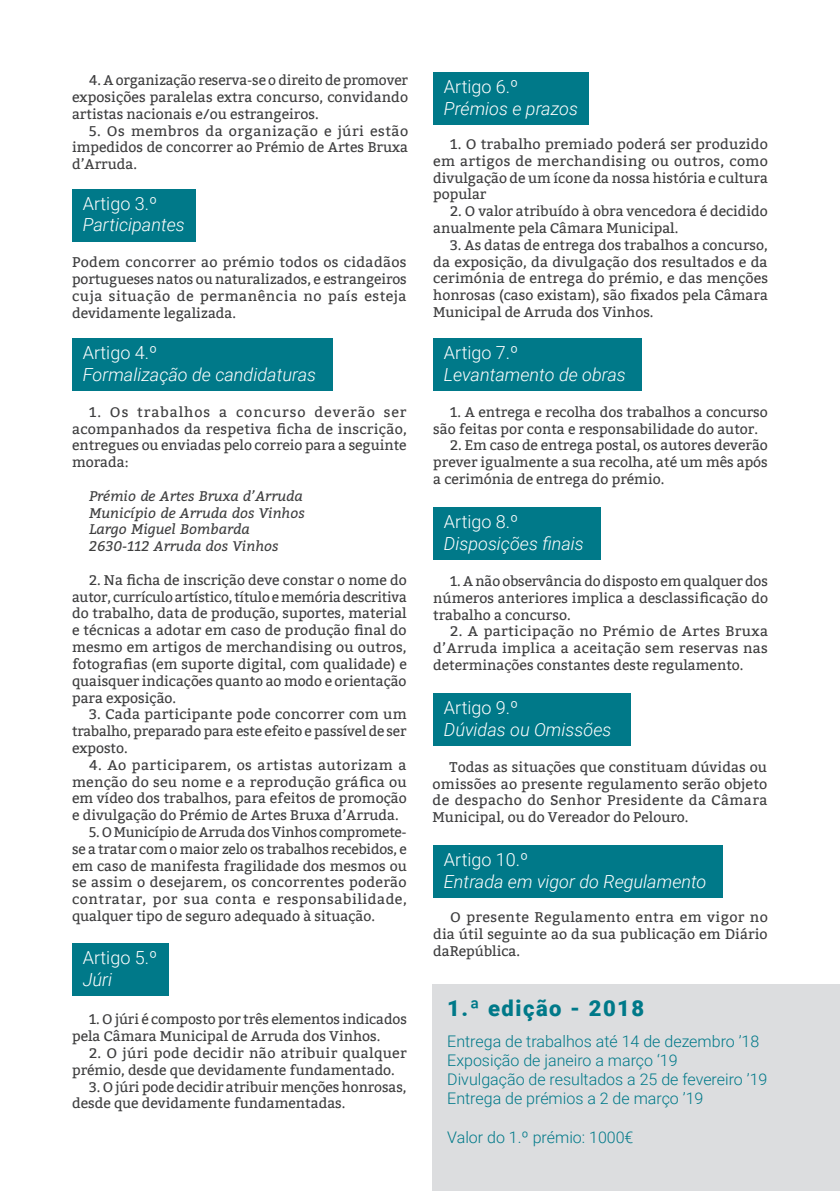
<style>
.page{position:relative;width:840px;height:1191px;background:#fff}
.page>*{position:absolute;margin:0;border:0;box-sizing:border-box;transform-origin:0 0}
.t1{font:900 22px "Roboto";letter-spacing:.07em;color:#007989}
.t2{font:italic 300 18px "Roboto";color:#fff}
.t3{font:300 18px "Roboto";color:#fff}
.t4{font:300 16px "Roboto";color:#007989}
.Estilo_de_parágrafo{font:14px/16.8px "Bitter";color:#3e3e3f;text-align:justify}
.Estilo_de_parágrafo-2{font:italic 14px "Bitter";color:#3e3e3f}
</style>
<div class="page">
<div style="left:433px;top:72px;width:155px;height:53px;background:#007989"></div>
<div style="left:433px;top:338px;width:208px;height:53px;background:#007989"></div>
<div style="left:433px;top:507px;width:167px;height:53px;background:#007989"></div>
<div style="left:433px;top:693px;width:197px;height:53px;background:#007989"></div>
<div style="left:433px;top:845px;width:289px;height:53px;background:#007989"></div>
<div style="left:72px;top:943px;width:96px;height:52px;background:#007989"></div>
<div style="left:432px;top:984px;width:407px;height:207px;background:#dcdddf"></div>
<div style="left:72px;top:338px;width:260px;height:53px;background:#007989"></div>
<div style="left:72px;top:189px;width:124px;height:53px;background:#007989"></div>
<p class="Estilo_de_parágrafo" style="left:72px;top:72px;width:337px;text-indent:17px">4. A organização reserva-se o direito de promover exposições paralelas extra concurso, convidando artistas nacionais e/ou estrangeiros.</p>
<p class="Estilo_de_parágrafo" style="left:72px;top:122px;width:337px;text-indent:17px">5. Os membros da organização e júri estão impedidos de concorrer ao Prémio de Artes Bruxa d’Arruda.</p>
<p class="t3" style="left:83px;top:191px;width:76px">Artigo 3.º</p>
<p class="t2" style="left:83px;top:212px;width:103px">Participantes</p>
<p class="Estilo_de_parágrafo" style="left:72px;top:254px;width:336px">Podem concorrer ao prémio todos os cidadãos portugueses natos ou naturalizados, e estrangeiros cuja situação de permanência no país esteja devidamente legalizada.</p>
<p class="t3" style="left:83px;top:340px;width:76px">Artigo 4.º</p>
<p class="t2" style="left:83px;top:362px;width:235px">Formalização de candidaturas</p>
<p class="Estilo_de_parágrafo" style="left:72px;top:404px;width:336px;text-indent:17px">1. Os trabalhos a concurso deverão ser acompanhados da respetiva ficha de inscrição, entregues ou enviadas pelo correio para a seguinte morada:</p>
<p class="Estilo_de_parágrafo-2" style="left:89px;top:485px;width:215px">Prémio de Artes Bruxa d’Arruda</p>
<p class="Estilo_de_parágrafo-2" style="left:89px;top:502px;width:217px">Município de Arruda dos Vinhos</p>
<p class="Estilo_de_parágrafo-2" style="left:89px;top:519px;width:162px">Largo Miguel Bombarda</p>
<p class="Estilo_de_parágrafo-2" style="left:89px;top:536px;width:191px">2630-112 Arruda dos Vinhos</p>
<p class="Estilo_de_parágrafo" style="left:72px;top:572px;width:336px;text-indent:17px">2. Na ficha de inscrição deve constar o nome do autor, currículo artístico, título e memória descritiva do trabalho, data de produção, suportes, material e técnicas a adotar em caso de produção final do mesmo em artigos de merchandising ou outros, fotografias (em suporte digital, com qualidade) e quaisquer indicações quanto ao modo e orientação para exposição.</p>
<p class="Estilo_de_parágrafo" style="left:72px;top:706px;width:336px;text-align:right">3. Cada participante pode concorrer com um trabalho, preparado para este efeito e passível de ser</p>
<p class="Estilo_de_parágrafo" style="left:72px;top:740px;width:57px">exposto.</p>
<p class="Estilo_de_parágrafo" style="left:72px;top:756px;width:336px;text-indent:17px">4. Ao participarem, os artistas autorizam a menção do seu nome e a reprodução gráfica ou em vídeo dos trabalhos, para efeitos de promoção e divulgação do Prémio de Artes Bruxa d’Arruda.</p>
<p class="Estilo_de_parágrafo" style="left:72px;top:824px;width:336px;text-align:right">5. O Município de Arruda dos Vinhos compromete&shy;se a tratar com o maior zelo os trabalhos recebidos, e</p>
<p class="Estilo_de_parágrafo" style="left:72px;top:857px;width:336px">em caso de manifesta fragilidade dos mesmos ou se assim o desejarem, os concorrentes poderão contratar, por sua conta e responsabilidade, qualquer tipo de seguro adequado à situação.</p>
<p class="t3" style="left:83px;top:945px;width:76px">Artigo 5.º</p>
<p class="t2" style="left:83px;top:966px;width:31px">Júri</p>
<p class="Estilo_de_parágrafo" style="left:72px;top:1011px;width:336px;text-indent:17px">1. O júri é composto por três elementos indicados pela Câmara Municipal de Arruda dos Vinhos.</p>
<p class="Estilo_de_parágrafo" style="left:72px;top:1044px;width:336px;text-indent:17px">2. O júri pode decidir não atribuir qualquer prémio, desde que devidamente fundamentado.</p>
<p class="Estilo_de_parágrafo" style="left:72px;top:1078px;width:336px;text-indent:17px">3. O júri pode decidir atribuir menções honrosas, desde que devidamente fundamentadas.</p>
<p class="t3" style="left:443px;top:74px;width:76px">Artigo 6.º</p>
<p class="t2" style="left:443px;top:95px;width:135px">Prémios e prazos</p>
<p class="Estilo_de_parágrafo" style="left:433px;top:136px;width:336px;text-indent:17px">1. O trabalho premiado poderá ser produzido em artigos de merchandising ou outros, como divulgação de um ícone da nossa história e cultura popular</p>
<p class="Estilo_de_parágrafo" style="left:433px;top:203px;width:336px;text-indent:17px">2. O valor atribuído à obra vencedora é decidido anualmente pela Câmara Municipal.</p>
<p class="Estilo_de_parágrafo" style="left:433px;top:237px;width:336px;text-indent:17px">3. As datas de entrega dos trabalhos a concurso, da exposição, da divulgação dos resultados e da cerimónia de entrega do prémio, e das menções honrosas (caso existam), são fixados pela Câmara Municipal de Arruda dos Vinhos.</p>
<p class="t3" style="left:443px;top:340px;width:76px">Artigo 7.º</p>
<p class="t2" style="left:443px;top:362px;width:183px">Levantamento de obras</p>
<p class="Estilo_de_parágrafo" style="left:433px;top:404px;width:336px;text-indent:17px">1. A entrega e recolha dos trabalhos a concurso são feitas por conta e responsabilidade do autor.</p>
<p class="Estilo_de_parágrafo" style="left:433px;top:437px;width:336px;text-indent:17px">2. Em caso de entrega postal, os autores deverão prever igualmente a sua recolha, até um mês após a cerimónia de entrega do prémio.</p>
<p class="t3" style="left:443px;top:509px;width:76px">Artigo 8.º</p>
<p class="t2" style="left:443px;top:531px;width:141px">Disposições finais</p>
<p class="Estilo_de_parágrafo" style="left:433px;top:573px;width:336px;text-indent:17px">1. A não observância do disposto em qualquer dos números anteriores implica a desclassificação do trabalho a concurso.</p>
<p class="Estilo_de_parágrafo" style="left:433px;top:623px;width:336px;text-indent:17px">2. A participação no Prémio de Artes Bruxa d’Arruda implica a aceitação sem reservas nas determinações constantes deste regulamento.</p>
<p class="t3" style="left:443px;top:695px;width:76px">Artigo 9.º</p>
<p class="t2" style="left:443px;top:717px;width:169px">Dúvidas ou Omissões</p>
<p class="Estilo_de_parágrafo" style="left:432px;top:758px;width:336px;text-indent:17px">Todas as situações que constituam dúvidas ou omissões ao presente regulamento serão objeto de despacho do Senhor Presidente da Câmara Municipal, ou do Vereador do Pelouro.</p>
<p class="t3" style="left:443px;top:847px;width:86px">Artigo 10.º</p>
<p class="t2" style="left:443px;top:869px;width:264px">Entrada em vigor do Regulamento</p>
<p class="Estilo_de_parágrafo" style="left:433px;top:909px;width:336px;text-indent:17px">O presente Regulamento entra em vigor no dia útil seguinte ao da sua publicação em Diário daRepública.</p>
<p class="t1" style="left:447px;top:993px;width:198px">1.ª edição - 2018</p>
<p class="t4" style="left:447px;top:1029px;width:313px">Entrega de trabalhos até 14 de dezembro ’18</p>
<p class="t4" style="left:447px;top:1049px;width:232px">Exposição de janeiro a março ‘19</p>
<p class="t4" style="left:447px;top:1068px;width:321px">Divulgação de resultados a 25 de fevereiro ’19</p>
<p class="t4" style="left:447px;top:1087px;width:257px">Entrega de prémios a 2 de março ’19</p>
<p class="t4" style="left:447px;top:1125px;width:188px">Valor do 1.º prémio: 1000€</p>
</div>
